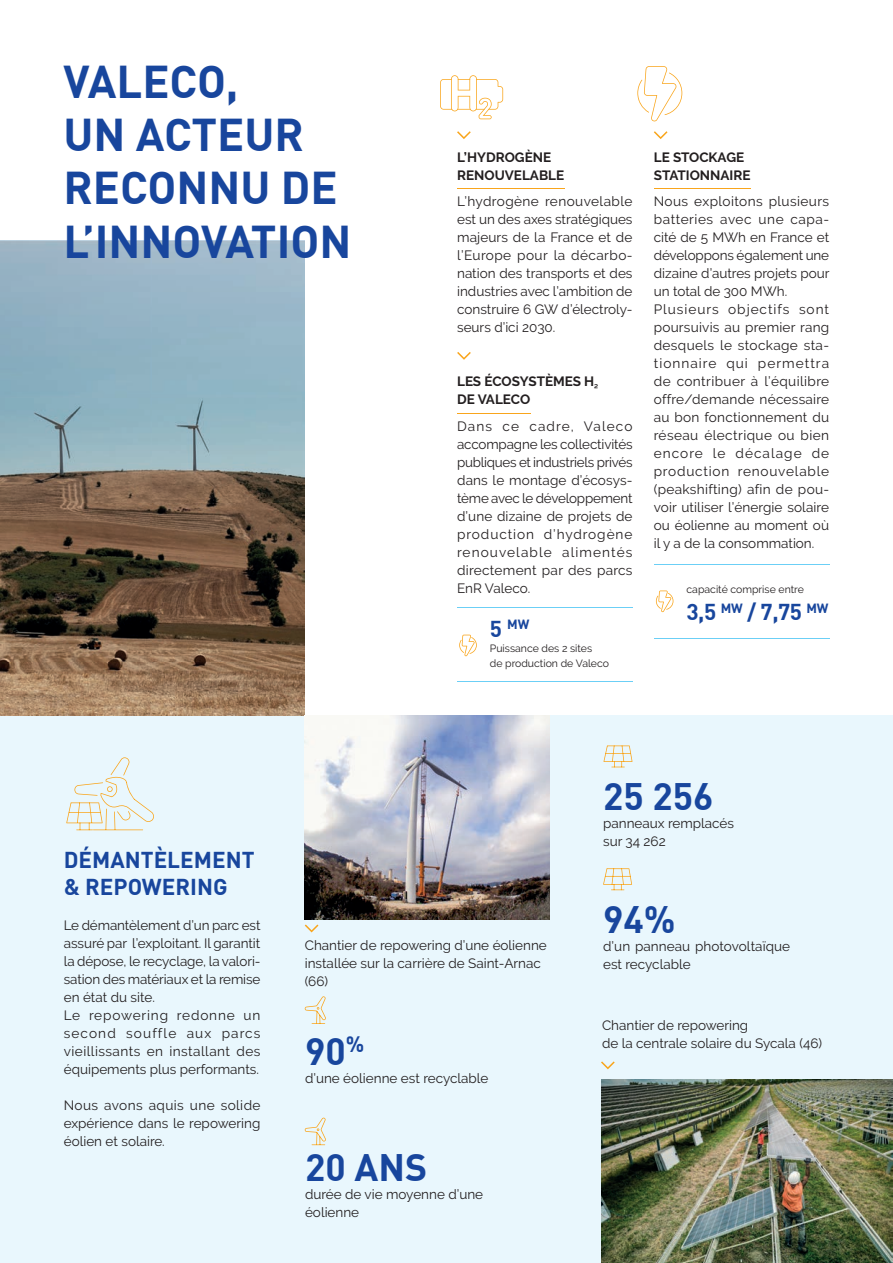
<style>
.page{position:relative;width:893px;height:1263px;background:#fff}
.page>*{position:absolute;margin:0;border:0;box-sizing:border-box;transform-origin:0 0}
.t1{font:700 45px/53.1px "En BWDIN Pro";color:#18469d}
.t2{font:700 37.5px "En BWDIN Pro";color:#18469d}
.t3{font:700 22.5px/27px "En BWDIN Pro";color:#18469d}
.t4{font:13.5px/18px "Raleway";color:#231f20}
.t5{font:700 13.5px/18px "Raleway";color:#231f20}
.t6{font:700 13.05px "En BWDIN Pro";color:#18469d}
.t7{font:10.5px/15px "Raleway";color:#231f20}
.s1{font-size:22.5px}
</style>
<div class="page">
<div style="left:0;top:715px;width:893px;height:548px;background:#e9f7fd"></div>
<img style="left:0;top:240px;width:305px;height:475px">
<hr style="left:457px;top:188px;width:107px;height:1px;background:#f9a51b">
<hr style="left:457px;top:413px;width:73px;height:1px;background:#f9a51b">
<svg style="left:457px;top:352px;width:14px;height:8px"></svg>
<hr style="left:654px;top:188px;width:97px;height:1px;background:#f9a51b">
<hr style="left:457px;top:607px;width:175px;height:1px;background:#6bcff6">
<hr style="left:654px;top:564px;width:175px;height:1px;background:#6bcff6">
<hr style="left:457px;top:681px;width:175px;height:1px;background:#6bcff6">
<hr style="left:654px;top:638px;width:175px;height:1px;background:#6bcff6">
<svg style="left:459px;top:635px;width:18px;height:21px"></svg>
<svg style="left:656px;top:590px;width:17px;height:22px"></svg>
<svg style="left:440px;top:75px;width:63px;height:44px"></svg>
<img style="left:305px;top:715px;width:245px;height:204px">
<img style="left:601px;top:1079px;width:292px;height:184px">
<svg style="left:601px;top:1061px;width:14px;height:8px"></svg>
<svg style="left:305px;top:924px;width:13px;height:8px"></svg>
<svg style="left:305px;top:996px;width:21px;height:28px"></svg>
<svg style="left:305px;top:1118px;width:21px;height:27px"></svg>
<svg style="left:637px;top:66px;width:45px;height:55px"></svg>
<svg style="left:457px;top:131px;width:14px;height:8px"></svg>
<svg style="left:654px;top:131px;width:13px;height:8px"></svg>
<svg style="left:66px;top:757px;width:88px;height:73px"></svg>
<svg style="left:603px;top:745px;width:29px;height:22px"></svg>
<svg style="left:603px;top:868px;width:29px;height:22px"></svg>
<h1 class="t1" style="left:63px;top:49px;width:289px">VALECO,<br>UN ACTEUR<br>RECONNU DE<br>L’INNOVATION</h1>
<p class="t5" style="left:457px;top:148px;width:109px">L’HYDROGÈNE<br>RENOUVELABLE</p>
<p class="t4" style="left:457px;top:192px;width:177px;text-align:justify">L’hydrogène renouvelable est un des axes stratégiques majeurs de la France et de l’Europe pour la décarbo&shy;nation des transports et des industries avec l’ambition de construire 6 GW d’électroly&shy;seurs d’ici 2030.</p>
<p class="t5" style="left:457px;top:372px;width:143px">LES ÉCOSYSTÈMES H<sub>²<br></sub>DE VALECO</p>
<p class="t4" style="left:457px;top:417px;width:177px;text-align:justify">Dans ce cadre, Valeco accompagne les collectivités publiques et industriels privés dans le montage d’écosys&shy;tème avec le développement d’une dizaine de projets de production d’hydrogène renouvelable alimentés directement par des parcs EnR Valeco.</p>
<p class="t6" style="left:490px;top:613px;width:41px"><span class="s1">5</span> MW</p>
<p class="t7" style="left:490px;top:640px;width:121px">Puissance des 2 sites<br>de production de Valeco</p>
<p class="t5" style="left:654px;top:148px;width:98px">LE STOCKAGE<br>STATIONNAIRE</p>
<p class="t4" style="left:654px;top:192px;width:177px">Nous exploitons plusieurs batteries avec une capa&shy;cité de 5 MWh en France et développons également une dizaine d’autres projets pour un total de 300 MWh.<br>Plusieurs objectifs sont poursuivis au premier rang desquels le stockage sta&shy;tionnaire qui permettra de contribuer à l’équilibre offre/demande nécessaire au bon fonctionnement du réseau électrique ou bien encore le décalage de production renouvelable (peakshifting) afin de pou&shy;voir utiliser l’énergie solaire ou éolienne au moment où il y a de la consommation.</p>
<p class="t7" style="left:686px;top:582px;width:119px">capacité comprise entre</p>
<h3 class="t3" style="left:686px;top:596px;width:143px">3,5 <sup>MW</sup> / 7,75 <sup>MW</sup></h3>
<h3 class="t3" style="left:64px;top:843px;width:192px">DÉMANTÈLEMENT &amp; REPOWERING</h3>
<p class="t4" style="left:64px;top:916px;width:198px">Le démantèlement d’un parc est assuré par l’exploitant. Il garantit la dépose, le recyclage, la valori&shy;sation des matériaux et la remise en état du site.<br>Le repowering redonne un second souffle aux parcs vieillissants en installant des équipements plus performants.</p>
<p class="t4" style="left:64px;top:1096px;width:198px;text-align:justify">Nous avons aquis une solide expérience dans le repowering éolien et solaire.</p>
<p class="t4" style="left:305px;top:936px;width:244px">Chantier de repowering d’une éolienne installée sur la carrière de Saint-Arnac (66)</p>
<h2 class="t2" style="left:305px;top:1020px;width:61px">90<sup>%</sup></h2>
<p class="t4" style="left:305px;top:1069px;width:185px">d’une éolienne est recyclable</p>
<h2 class="t2" style="left:305px;top:1136px;width:124px">20 ANS</h2>
<p class="t4" style="left:305px;top:1185px;width:180px">durée de vie moyenne d’une éolienne</p>
<h2 class="t2" style="left:603px;top:765px;width:112px">25 256</h2>
<p class="t4" style="left:603px;top:814px;width:132px">panneaux remplacés sur 34 262</p>
<h2 class="t2" style="left:603px;top:888px;width:74px">94%</h2>
<p class="t4" style="left:603px;top:937px;width:189px">d’un panneau photovoltaïque est recyclable</p>
<p class="t4" style="left:602px;top:1016px;width:222px">Chantier de repowering<br>de la centrale solaire du Sycala (46)</p>
</div>
